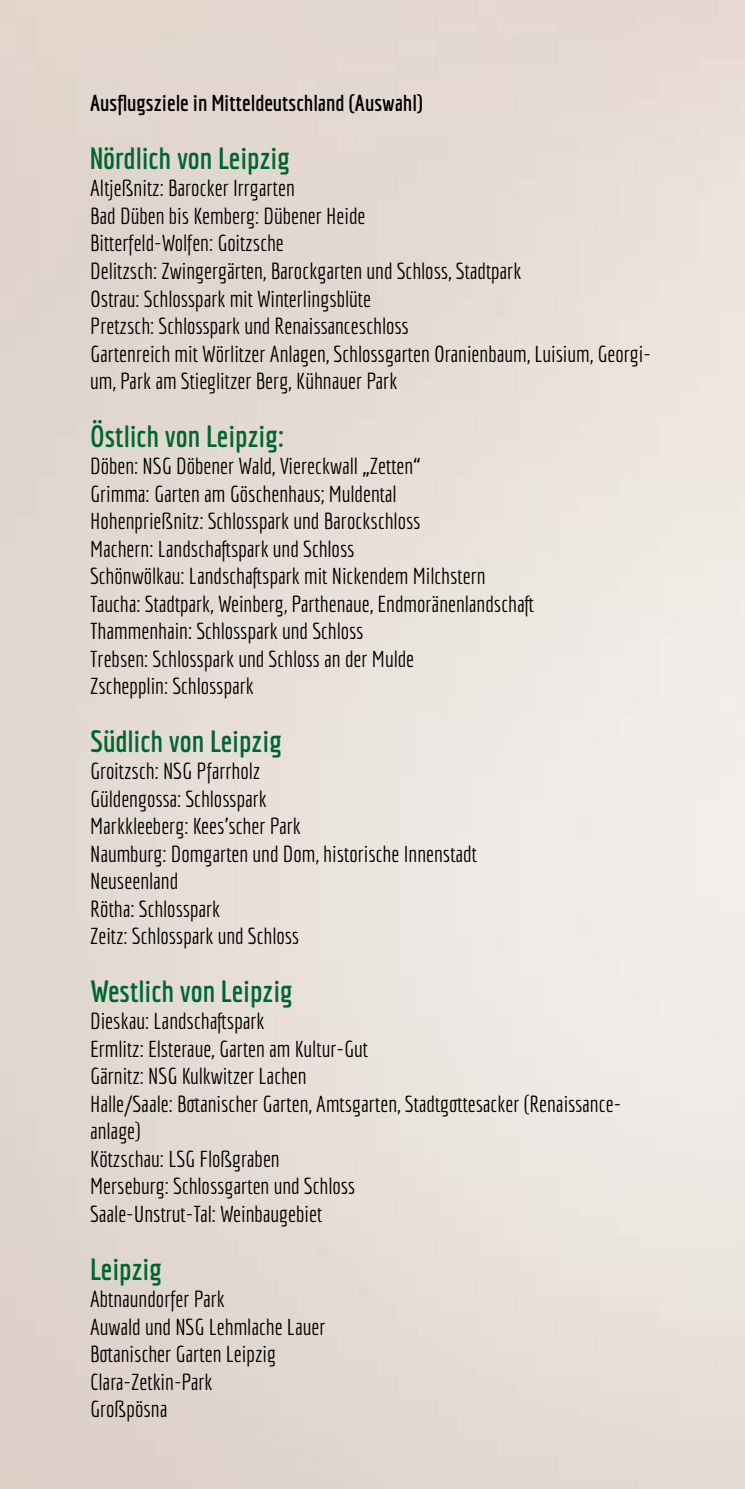
<style>
.page{position:relative;width:745px;height:1489px;background:#fff}
.page>*{position:absolute;margin:0;border:0;box-sizing:border-box;transform-origin:0 0}
.t1{font:700 30px "Economica";color:#006533}
.t2{font:22.5px/27.5px "Economica";color:#000}
.t3{font:700 22.5px "Economica";color:#000}
</style>
<div class="page">
<p class="t3" style="left:90px;top:90px;width:334px">Ausflugsziele in Mitteldeutschland (Auswahl)</p>
<h1 class="t1" style="left:90px;top:141px;width:201px">Nördlich von Leipzig</h1>
<p class="t2" style="left:90px;top:174px;width:562px">Altjeßnitz: Barocker Irrgarten<br>Bad Düben bis Kemberg: Dübener Heide<br>Bitterfeld-Wolfen: Goitzsche<br>Delitzsch: Zwingergärten, Barockgarten und Schloss, Stadtpark<br>Ostrau: Schlosspark mit Winterlingsblüte<br>Pretzsch: Schlosspark und Renaissanceschloss<br>Gartenreich mit Wörlitzer Anlagen, Schlossgarten Oranienbaum, Luisium, Georgi&shy;um, Park am Stieglitzer Berg, Kühnauer Park</p>
<h1 class="t1" style="left:90px;top:418px;width:195px">Östlich von Leipzig:</h1>
<p class="t2" style="left:90px;top:452px;width:445px">Döben: NSG Döbener Wald, Viereckwall „Zetten“<br>Grimma: Garten am Göschenhaus; Muldental<br>Hohenprießnitz: Schlosspark und Barockschloss<br>Machern: Landschaftspark und Schloss<br>Schönwölkau: Landschaftspark mit Nickendem Milchstern Taucha: Stadtpark, Weinberg, Parthenaue, Endmoränenlandschaft Thammenhain: Schlosspark und Schloss<br>Trebsen: Schlosspark und Schloss an der Mulde<br>Zschepplin: Schlosspark</p>
<h1 class="t1" style="left:90px;top:723px;width:193px">Südlich von Leipzig</h1>
<p class="t2" style="left:90px;top:757px;width:388px">Groitzsch: NSG Pfarrholz<br>Güldengossa: Schlosspark<br>Markkleeberg: Kees’scher Park<br>Naumburg: Domgarten und Dom, historische Innenstadt<br>Neuseenland<br>Rötha: Schlosspark<br>Zeitz: Schlosspark und Schloss</p>
<h1 class="t1" style="left:90px;top:973px;width:204px">Westlich von Leipzig</h1>
<p class="t2" style="left:90px;top:1007px;width:532px">Dieskau: Landschaftspark<br>Ermlitz: Elsteraue, Garten am Kultur-Gut<br>Gärnitz: NSG Kulkwitzer Lachen<br>Halle/Saale: Botanischer Garten, Amtsgarten, Stadtgottesacker (Renaissance&shy;anlage)<br>Kötzschau: LSG Floßgraben<br>Merseburg: Schlossgarten und Schloss<br>Saale-Unstrut-Tal: Weinbaugebiet</p>
<h1 class="t1" style="left:90px;top:1251px;width:74px">Leipzig</h1>
<p class="t2" style="left:90px;top:1284px;width:237px">Abtnaundorfer Park<br>Auwald und NSG Lehmlache Lauer<br>Botanischer Garten Leipzig<br>Clara-Zetkin-Park<br>Großpösna</p>
</div>
